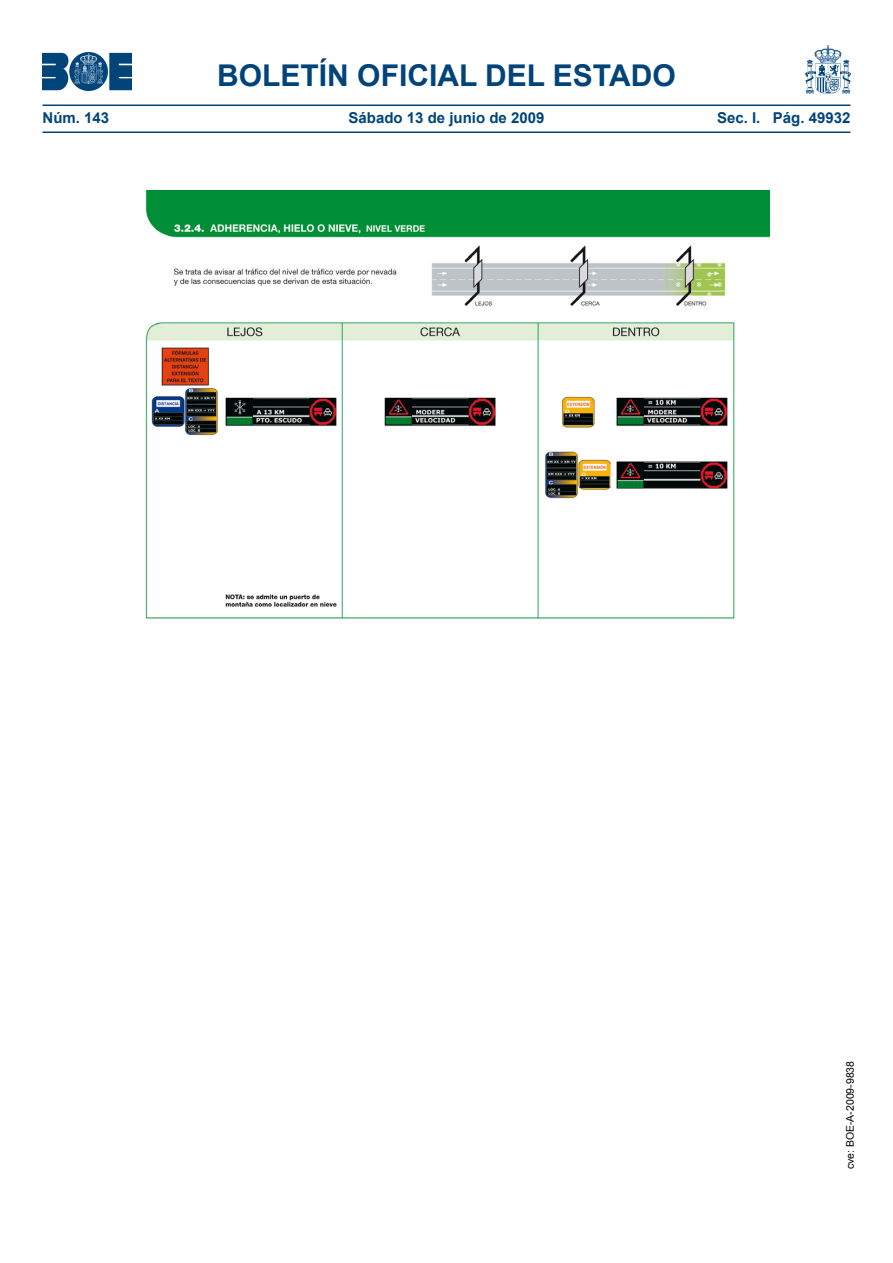
<style>
.page{position:relative;width:893px;height:1263px;background:#fff}
.page>*{position:absolute;margin:0;border:0;box-sizing:border-box;transform-origin:0 0}
.t1{font:700 30px "Arial";color:#00447a}
.t2{font:700 15px "Arial";color:#00447a}
.t3{font:10.5px "Arial";color:#000}
</style>
<div class="page">
<img style="left:43px;top:53px;width:89px;height:37px">
<img style="left:805px;top:46px;width:45px;height:47px">
<hr style="left:43px;top:104px;width:807px;height:2px;background:#00447a">
<hr style="left:43px;top:132px;width:807px;height:1px;background:#00447a">
<img style="left:145px;top:190px;width:624px;height:429px">
<h1 class="t1" style="left:217px;top:55px;width:460px">BOLETÍN OFICIAL DEL ESTADO</h1>
<p class="t2" style="left:43px;top:108px;width:68px">Núm. 143</p>
<p class="t2" style="left:349px;top:108px;width:197px">Sábado 13 de junio de 2009</p>
<p class="t2" style="left:717px;top:108px;width:135px">Sec. I. Pág. 49932</p>
<p class="t3" style="left:843px;top:1169px;width:110px;rotate:-90deg">cve: BOE-A-2009-9838</p>
</div>
